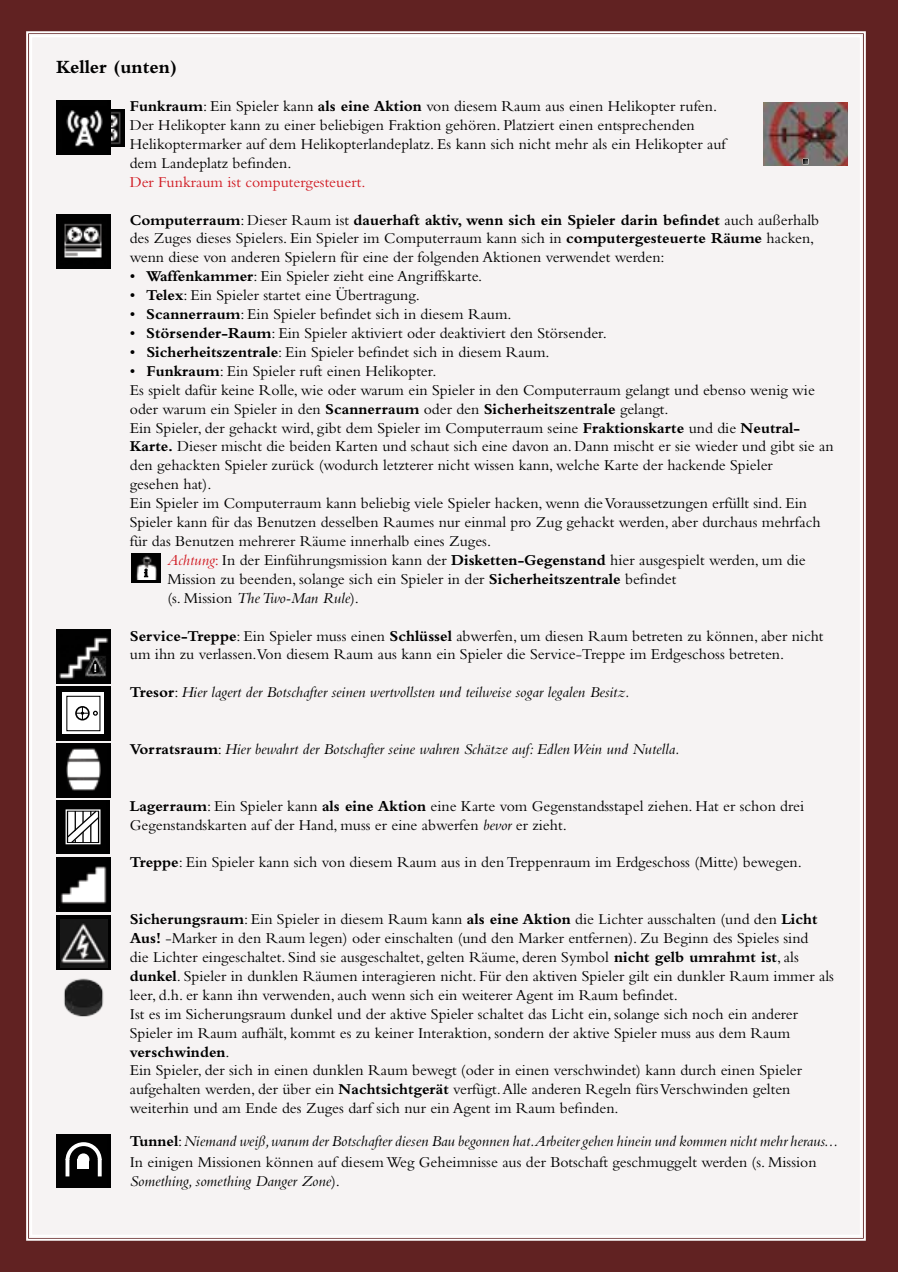
<style>
.page{position:relative;width:898px;height:1272px;background:#fff}
.page>*{position:absolute;margin:0;border:0;box-sizing:border-box;transform-origin:0 0}
.t1{font:700 19.5px "Bembo";color:#000}
.t2{font:15.75px/18.9px "Bembo";color:#000}
.t3{font:italic 15.75px/21.6px "Bembo";color:#000}
.t4{font:15.75px "Bembo";color:#d01820}
.t5{font:700 11.4px "Frutiger";color:#fff}
.s1{font-weight:700}
.s2{font-style:italic;color:#d01820}
.s3{color:#d01820}
.s4{font-style:normal}
.s5{font-weight:700;font-style:normal}
.s6{font-style:italic}
</style>
<div class="page">
<div style="left:0;top:0;width:897px;height:1271px;background:#612222"></div>
<div style="left:26px;top:31px;width:840px;height:1210px;background:#f6f3f3"></div>
<img style="left:763px;top:102px;width:84px;height:64px">
<svg style="left:802px;top:159px;width:5px;height:5px"></svg>
<img style="left:110px;top:110px;width:14px;height:36px">
<img style="left:57px;top:101px;width:53px;height:53px">
<img style="left:62px;top:106px;width:44px;height:44px">
<img style="left:56px;top:215px;width:54px;height:53px">
<img style="left:60px;top:219px;width:46px;height:45px">
<img style="left:57px;top:629px;width:53px;height:54px">
<img style="left:85px;top:655px;width:21px;height:22px">
<svg style="left:90px;top:660px;width:9px;height:14px"></svg>
<img style="left:56px;top:800px;width:54px;height:53px">
<svg style="left:62px;top:806px;width:42px;height:42px;background:#838383"></svg>
<img style="left:56px;top:743px;width:54px;height:54px">
<img style="left:66px;top:748px;width:34px;height:42px">
<img style="left:57px;top:686px;width:53px;height:54px">
<div style="left:63px;top:692px;width:41px;height:42px;background:#fff"></div>
<div style="left:66px;top:695px;width:34px;height:36px;border:1px solid #000"></div>
<div style="left:75px;top:706px;width:15px;height:14px;border:2px solid #000;border-radius:50%"></div>
<svg style="left:76px;top:707px;width:22px;height:12px"></svg>
<img style="left:57px;top:915px;width:54px;height:54px">
<img style="left:61px;top:919px;width:47px;height:48px">
<img style="left:57px;top:857px;width:53px;height:54px">
<img style="left:60px;top:862px;width:47px;height:45px">
<img style="left:64px;top:977px;width:40px;height:40px">
<img style="left:57px;top:1133px;width:54px;height:54px">
<div style="left:65px;top:1142px;width:37px;height:36px;border:4px solid #fff;border-radius:50%"></div>
<img style="left:63px;top:1160px;width:40px;height:20px">
<div style="left:77px;top:1159px;width:12px;height:9px;background:#fff"></div>
<div style="left:79px;top:1154px;width:9px;height:9px;background:#fff;border-radius:50%"></div>
<div style="left:77px;top:1153px;width:12px;height:12px;border:3px solid #fff;border-radius:50%"></div>
<svg style="left:65px;top:1159px;width:4px;height:17px"></svg>
<svg style="left:98px;top:1159px;width:4px;height:17px"></svg>
<img style="left:131px;top:553px;width:30px;height:29px">
<img style="left:136px;top:555px;width:20px;height:24px">
<svg style="left:144px;top:569px;width:4px;height:8px"></svg>
<p class="t1" style="left:56px;top:56px;width:122px">Keller (unten)</p>
<p class="t2" style="left:130px;top:96px;width:597px"><span class="s1">Funkraum</span>: Ein Spieler kann <span class="s1">als eine Aktion</span> von diesem Raum aus einen Helikopter rufen.<br>Der Helikopter kann zu einer beliebigen Fraktion gehören. Platziert einen entsprechenden Helikoptermarker auf dem Helikopterlandeplatz. Es kann sich nicht mehr als ein Helikopter auf dem Landeplatz befinden.</p>
<p class="t4" style="left:130px;top:172px;width:237px">Der Funkraum ist computergesteuert.</p>
<p class="t2" style="left:130px;top:210px;width:690px"><span class="s1">Computerraum</span>: Dieser Raum ist <span class="s1">dauerhaft aktiv, wenn sich ein Spieler darin befindet</span> auch außerhalb des Zuges dieses Spielers. Ein Spieler im Computerraum kann sich in <span class="s1">computergesteuerte Räume</span> hacken, wenn diese von anderen Spielern für eine der folgenden Aktionen verwendet werden:</p>
<p class="t2" style="left:130px;top:266px;width:354px">• <span class="s1">Waffenkammer</span>: Ein Spieler zieht eine Angriffskarte.</p>
<p class="t2" style="left:130px;top:285px;width:291px">• <span class="s1">Telex</span>: Ein Spieler startet eine Übertragung.</p>
<p class="t2" style="left:130px;top:304px;width:383px">• <span class="s1">Scannerraum</span>: Ein Spieler befindet sich in diesem Raum.</p>
<p class="t2" style="left:130px;top:323px;width:478px">• <span class="s1">Störsender-Raum</span>: Ein Spieler aktiviert oder deaktiviert den Störsender.</p>
<p class="t2" style="left:130px;top:342px;width:421px">• <span class="s1">Sicherheitszentrale</span>: Ein Spieler befindet sich in diesem Raum.</p>
<p class="t2" style="left:130px;top:361px;width:308px">• <span class="s1">Funkraum</span>: Ein Spieler ruft einen Helikopter.</p>
<p class="t2" style="left:130px;top:380px;width:686px">Es spielt dafür keine Rolle, wie oder warum ein Spieler in den Computerraum gelangt und ebenso wenig wie</p>
<p class="t2" style="left:130px;top:399px;width:540px">oder warum ein Spieler in den <span class="s1">Scannerraum</span> oder den <span class="s1">Sicherheitszentrale</span> gelangt.</p>
<p class="t2" style="left:130px;top:418px;width:671px">Ein Spieler, der gehackt wird, gibt dem Spieler im Computerraum seine <span class="s1">Fraktionskarte</span> und die <span class="s1">Neutral-</span></p>
<p class="t2" style="left:130px;top:437px;width:705px"><span class="s1">Karte.</span> Dieser mischt die beiden Karten und schaut sich eine davon an. Dann mischt er sie wieder und gibt sie an</p>
<p class="t2" style="left:130px;top:455px;width:644px">den gehackten Spieler zurück (wodurch letzterer nicht wissen kann, welche Karte der hackende Spieler</p>
<p class="t2" style="left:130px;top:474px;width:83px">gesehen hat).</p>
<p class="t2" style="left:130px;top:493px;width:678px">Ein Spieler im Computerraum kann beliebig viele Spieler hacken, wenn die Voraussetzungen erfüllt sind. Ein</p>
<p class="t2" style="left:130px;top:512px;width:692px">Spieler kann für das Benutzen desselben Raumes nur einmal pro Zug gehackt werden, aber durchaus mehrfach</p>
<p class="t2" style="left:130px;top:531px;width:362px">für das Benutzen mehrerer Räume innerhalb eines Zuges.</p>
<p class="t2" style="left:167px;top:550px;width:639px"><span class="s2">Achtung</span><span class="s3">:</span> In der Einführungsmission kann der <span class="s1">Disketten-Gegenstand</span> hier ausgespielt werden, um die</p>
<p class="t2" style="left:167px;top:569px;width:510px">Mission zu beenden, solange sich ein Spieler in der <span class="s1">Sicherheitszentrale</span> befindet</p>
<p class="t3" style="left:167px;top:586px;width:193px"><span class="s4">(s. Mission</span> The Two-Man Rule<span class="s4">).</span></p>
<p class="t2" style="left:130px;top:626px;width:695px"><span class="s1">Service-Treppe</span>: Ein Spieler muss einen <span class="s1">Schlüssel</span> abwerfen, um diesen Raum betreten zu können, aber nicht um ihn zu verlassen.Von diesem Raum aus kann ein Spieler die Service-Treppe im Erdgeschoss betreten.</p>
<p class="t3" style="left:130px;top:681px;width:501px"><span class="s5">Tresor</span><span class="s4">:</span> Hier lagert der Botschafter seinen wertvollsten und teilweise sogar legalen Besitz.</p>
<p class="t5" style="left:93px;top:661px;width:6px">!</p>
<p class="t3" style="left:130px;top:738px;width:551px"><span class="s5">Vorratsraum</span><span class="s4">:</span> Hier bewahrt der Botschafter seine wahren Schätze auf: Edlen Wein und Nutella.</p>
<p class="t2" style="left:130px;top:796px;width:675px"><span class="s1">Lagerraum</span>: Ein Spieler kann <span class="s1">als eine Aktion</span> eine Karte vom Gegenstandsstapel ziehen. Hat er schon drei<br>Gegenstandskarten auf der Hand, muss er eine abwerfen <span class="s6">bevor</span> er zieht.</p>
<p class="t2" style="left:130px;top:852px;width:673px"><span class="s1">Treppe</span>: Ein Spieler kann sich von diesem Raum aus in den Treppenraum im Erdgeschoss (Mitte) bewegen.</p>
<p class="t2" style="left:130px;top:909px;width:705px"><span class="s1">Sicherungsraum</span>: Ein Spieler in diesem Raum kann <span class="s1">als eine Aktion</span> die Lichter ausschalten (und den <span class="s1">Licht Aus!</span> -Marker in den Raum legen) oder einschalten (und den Marker entfernen). Zu Beginn des Spieles sind<br>die Lichter eingeschaltet. Sind sie ausgeschaltet, gelten Räume, deren Symbol <span class="s1">nicht gelb umrahmt ist</span>, als <span class="s1">dunkel</span>. Spieler in dunklen Räumen interagieren nicht. Für den aktiven Spieler gilt ein dunkler Raum immer als leer, d.h. er kann ihn verwenden, auch wenn sich ein weiterer Agent im Raum befindet.<br>Ist es im Sicherungsraum dunkel und der aktive Spieler schaltet das Licht ein, solange sich noch ein anderer Spieler im Raum aufhält, kommt es zu keiner Interaktion, sondern der aktive Spieler muss aus dem Raum <span class="s1">verschwinden</span>.<br>Ein Spieler, der sich in einen dunklen Raum bewegt (oder in einen verschwindet) kann durch einen Spieler aufgehalten werden, der über ein <span class="s1">Nachtsichtgerät</span> verfügt. Alle anderen Regeln fürs Verschwinden gelten weiterhin und am Ende des Zuges darf sich nur ein Agent im Raum befinden.</p>
<p class="t3" style="left:130px;top:1129px;width:709px"><span class="s5">Tunnel</span><span class="s4">:</span> Niemand weiß, warum der Botschafter diesen Bau begonnen hat. Arbeiter gehen hinein und kommen nicht mehr heraus...<br><span class="s4">In einigen Missionen können auf diesem Weg Geheimnisse aus der Botschaft geschmuggelt werden (s. Mission</span></p>
<p class="t3" style="left:130px;top:1170px;width:212px">Something, something Danger Zone<span class="s4">).</span></p>
</div>
